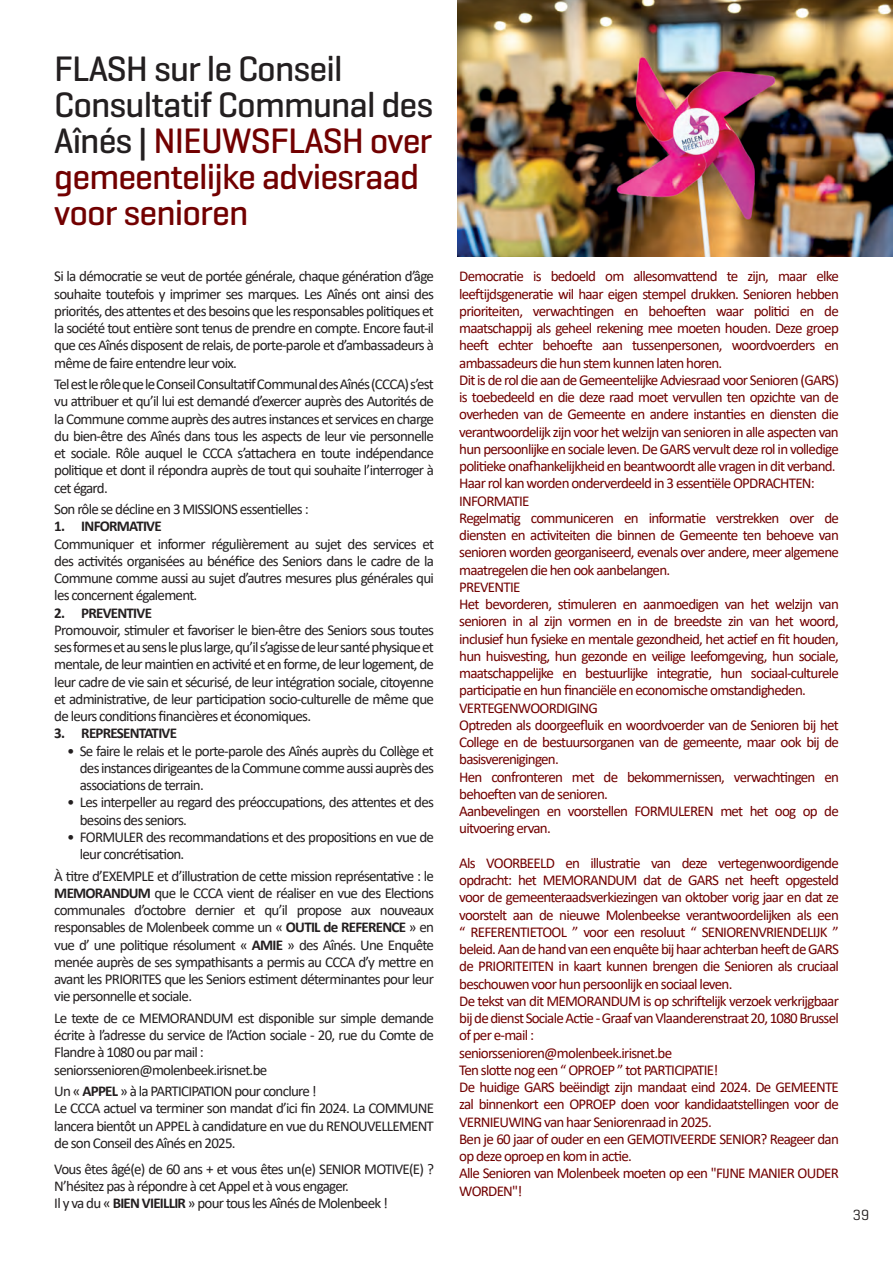
<style>
.page{position:relative;width:893px;height:1263px;background:#fff}
.page>*{position:absolute;margin:0;border:0;box-sizing:border-box;transform-origin:0 0}
.t1{font:500 36px/36px "Geogrotesque";letter-spacing:-.025em;color:#720000}
.t2{font:15px/17.2px "Calibri";letter-spacing:-.05em;color:#720000}
.t3{font:15px/17.2px "Calibri";letter-spacing:-.05em;color:#231f20;text-align:justify}
.t4{font:700 15px "Calibri";letter-spacing:-.05em;color:#231f20}
.t5{font:15px "Geogrotesque";color:#231f20}
.s1{color:#231f20}
.s2{font-weight:700}
</style>
<div class="page">
<img style="left:457px;top:0;width:436px;height:256px">
<h1 class="t1" style="left:54px;top:50px;width:381px"><span class="s1">FLASH sur le Conseil<br>Consultatif Communal des<br>Aînés |</span> NIEUWSFLASH over gemeentelijke adviesraad voor senioren</h1>
<p class="t3" style="left:54px;top:267px;width:381px">Si la démocratie se veut de portée générale, chaque génération d’âge souhaite toutefois y imprimer ses marques. Les Aînés ont ainsi des priorités, des attentes et des besoins que les responsables politiques et la société tout entière sont tenus de prendre en compte. Encore faut-il que ces Aînés disposent de relais, de porte-parole et d’ambassadeurs à même de faire entendre leur voix.</p>
<p class="t3" style="left:54px;top:375px;width:381px">Tel est le rôle que le Conseil Consultatif Communal des Aînés (CCCA) s’est vu attribuer et qu’il lui est demandé d’exercer auprès des Autorités de la Commune comme auprès des autres instances et services en charge du bien-être des Aînés dans tous les aspects de leur vie personnelle et sociale. Rôle auquel le CCCA s’attachera en toute indépendance politique et dont il répondra auprès de tout qui souhaite l’interroger à cet égard.</p>
<p class="t3" style="left:54px;top:500px;width:256px">Son rôle se décline en 3 MISSIONS essentielles :</p>
<p class="t4" style="left:54px;top:516px;width:109px">1. INFORMATIVE</p>
<p class="t3" style="left:54px;top:535px;width:381px">Communiquer et informer régulièrement au sujet des services et des activités organisées au bénéfice des Seniors dans le cadre de la Commune comme aussi au sujet d’autres mesures plus générales qui les concernent également.</p>
<p class="t4" style="left:54px;top:602px;width:99px">2. PREVENTIVE</p>
<p class="t3" style="left:54px;top:621px;width:381px">Promouvoir, stimuler et favoriser le bien-être des Seniors sous toutes ses formes et au sens le plus large, qu’il s’agisse de leur santé physique et mentale, de leur maintien en activité et en forme, de leur logement, de leur cadre de vie sain et sécurisé, de leur intégration sociale, citoyenne et administrative, de leur participation socio-culturelle de même que de leurs conditions financières et économiques.</p>
<p class="t4" style="left:54px;top:723px;width:124px">3. REPRESENTATIVE</p>
<p class="t3" style="left:80px;top:742px;width:356px;text-indent:-13px">• Se faire le relais et le porte-parole des Aînés auprès du Collège et des instances dirigeantes de la Commune comme aussi auprès des associations de terrain.</p>
<p class="t3" style="left:80px;top:793px;width:356px;text-indent:-13px">• Les interpeller au regard des préoccupations, des attentes et des besoins des seniors.</p>
<p class="t3" style="left:80px;top:828px;width:356px;text-indent:-13px">• FORMULER des recommandations et des propositions en vue de leur concrétisation.</p>
<p class="t3" style="left:54px;top:867px;width:381px">À titre d’EXEMPLE et d’illustration de cette mission représentative : le <span class="s2">MEMORANDUM</span> que le CCCA vient de réaliser en vue des Elections communales d’octobre dernier et qu’il propose aux nouveaux responsables de Molenbeek comme un « <span class="s2">OUTIL de REFERENCE</span> » en vue d’ une politique résolument « <span class="s2">AMIE</span> » des Aînés. Une Enquête menée auprès de ses sympathisants a permis au CCCA d’y mettre en avant les PRIORITES que les Seniors estiment déterminantes pour leur vie personnelle et sociale.</p>
<p class="t3" style="left:54px;top:1009px;width:381px;text-align:left">Le texte de ce MEMORANDUM est disponible sur simple demande écrite à l’adresse du service de l’Action sociale - 20, rue du Comte de Flandre à 1080 ou par mail :<br>seniorssenioren@molenbeek.irisnet.be</p>
<p class="t3" style="left:54px;top:1082px;width:381px;text-align:left">Un « <span class="s2">APPEL</span> » à la PARTICIPATION pour conclure !<br>Le CCCA actuel va terminer son mandat d’ici fin 2024. La COMMUNE lancera bientôt un APPEL à candidature en vue du RENOUVELLEMENT de son Conseil des Aînés en 2025.</p>
<p class="t3" style="left:54px;top:1160px;width:381px;text-align:left">Vous êtes âgé(e) de 60 ans + et vous êtes un(e) SENIOR MOTIVE(E) ?<br>N’hésitez pas à répondre à cet Appel et à vous engager.<br>Il y va du « <span class="s2">BIEN VIEILLIR</span> » pour tous les Aînés de Molenbeek !</p>
<p class="t2" style="left:459px;top:267px;width:381px">Democratie is bedoeld om allesomvattend te zijn, maar elke leeftijdsgeneratie wil haar eigen stempel drukken. Senioren hebben prioriteiten, verwachtingen en behoeften waar politici en de maatschappij als geheel rekening mee moeten houden. Deze groep heeft echter behoefte aan tussenpersonen, woordvoerders en ambassadeurs die hun stem kunnen laten horen.<br>Dit is de rol die aan de Gemeentelijke Adviesraad voor Senioren (GARS) is toebedeeld en die deze raad moet vervullen ten opzichte van de overheden van de Gemeente en andere instanties en diensten die verantwoordelijk zijn voor het welzijn van senioren in alle aspecten van hun persoonlijke en sociale leven. De GARS vervult deze rol in volledige politieke onafhankelijkheid en beantwoordt alle vragen in dit verband.<br>Haar rol kan worden onderverdeeld in 3 essentiële OPDRACHTEN:<br>INFORMATIE<br>Regelmatig communiceren en informatie verstrekken over de diensten en activiteiten die binnen de Gemeente ten behoeve van senioren worden georganiseerd, evenals over andere, meer algemene maatregelen die hen ook aanbelangen.<br>PREVENTIE<br>Het bevorderen, stimuleren en aanmoedigen van het welzijn van senioren in al zijn vormen en in de breedste zin van het woord, inclusief hun fysieke en mentale gezondheid, het actief en fit houden, hun huisvesting, hun gezonde en veilige leefomgeving, hun sociale, maatschappelijke en bestuurlijke integratie, hun sociaal-culturele participatie en hun financiële en economische omstandigheden.<br>VERTEGENWOORDIGING<br>Optreden als doorgeefluik en woordvoerder van de Senioren bij het College en de bestuursorganen van de gemeente, maar ook bij de basisverenigingen.<br>Hen confronteren met de bekommernissen, verwachtingen en behoeften van de senioren.<br>Aanbevelingen en voorstellen FORMULEREN met het oog op de uitvoering ervan.</p>
<p class="t2" style="left:459px;top:854px;width:381px">Als VOORBEELD en illustratie van deze vertegenwoordigende opdracht: het MEMORANDUM dat de GARS net heeft opgesteld voor de gemeenteraadsverkiezingen van oktober vorig jaar en dat ze voorstelt aan de nieuwe Molenbeekse verantwoordelijken als een “ REFERENTIETOOL ” voor een resoluut “ SENIORENVRIENDELIJK ” beleid. Aan de hand van een enquête bij haar achterban heeft de GARS de PRIORITEITEN in kaart kunnen brengen die Senioren als cruciaal beschouwen voor hun persoonlijk en sociaal leven.<br>De tekst van dit MEMORANDUM is op schriftelijk verzoek verkrijgbaar bij de dienst Sociale Actie - Graaf van Vlaanderenstraat 20, 1080 Brussel of per e-mail :<br>seniorssenioren@molenbeek.irisnet.be<br>Ten slotte nog een “ OPROEP ” tot PARTICIPATIE!<br>De huidige GARS beëindigt zijn mandaat eind 2024. De GEMEENTE zal binnenkort een OPROEP doen voor kandidaatstellingen voor de VERNIEUWING van haar Seniorenraad in 2025.<br>Ben je 60 jaar of ouder en een GEMOTIVEERDE SENIOR? Reageer dan op deze oproep en kom in actie.<br>Alle Senioren van Molenbeek moeten op een "FIJNE MANIER OUDER WORDEN"!</p>
<p class="t5" style="left:853px;top:1205px;width:18px">39</p>
</div>
